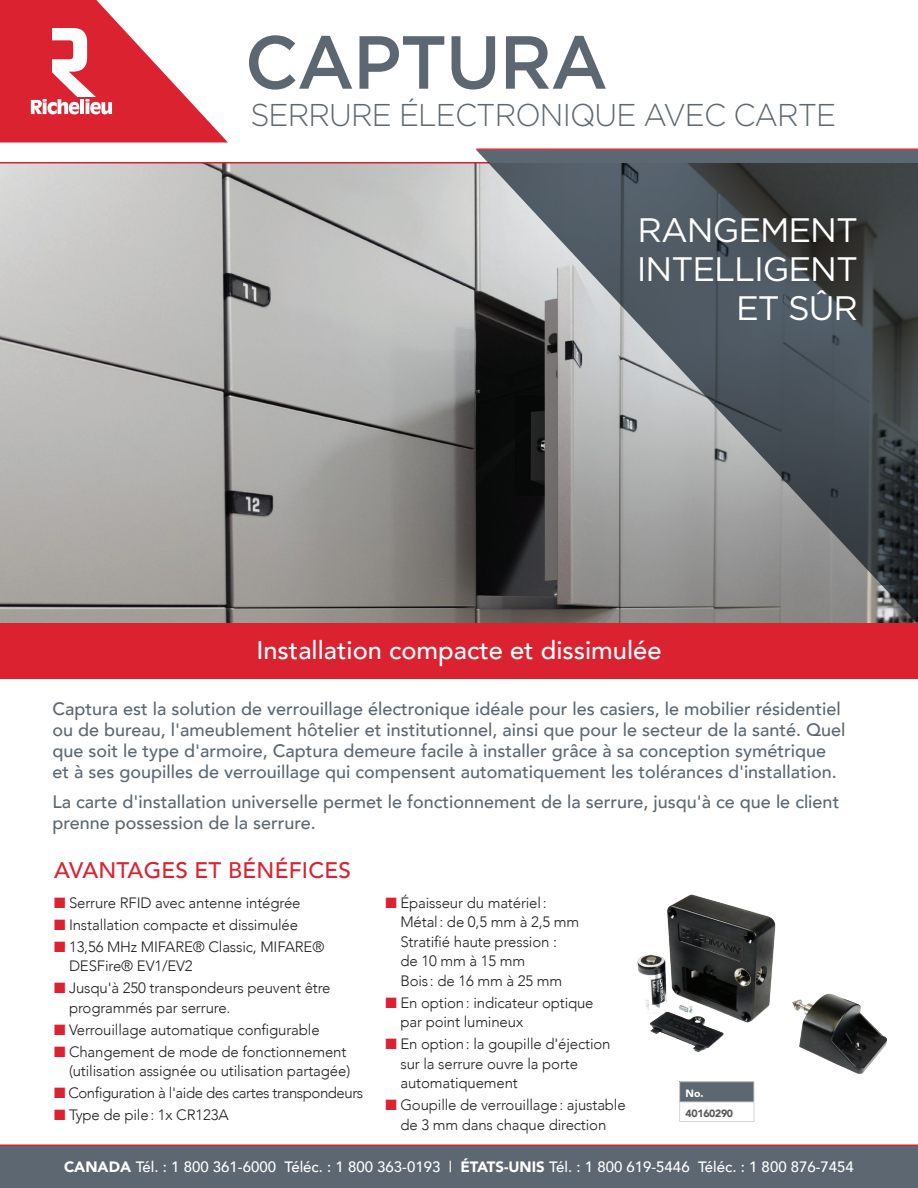
<style>
.page{position:relative;width:918px;height:1188px;background:#fff}
.page>*{position:absolute;margin:0;border:0;box-sizing:border-box;transform-origin:0 0}
.t1{font:500 75px "Gotham";letter-spacing:-.02em;color:#5c6771}
.Boite_-_Gros{font:33.9px/39px "Gotham";letter-spacing:-.03em;color:#fff;text-align:right}
.t2{font:300 31.5px "Gotham";letter-spacing:-.03em;color:#5c6771;scale:.95 1}
.Boite_-_Petit{font:500 25.5px "Avenir";color:#fff}
.Description{font:500 22.5px "Avenir";letter-spacing:.01em;color:#db2230}
.UNE-Paragraph_intro{font:500 18px/21px "Avenir";color:#5c6771}
.Texte_-_Enu{font:300 15px/19.5px "Avenir";letter-spacing:-.01em;color:#231f20}
.t3{font:500 15px "Avenir";color:#fff}
.Texte_-_Enu-2{font:300 15px "Avenir";letter-spacing:-.03em;color:#231f20}
.Table-Text_black{font:900 10.5px "Avenir";letter-spacing:-.03em;color:#57585a}
.Table-Header{font:900 10.5px "Avenir";color:#fff}
.s1{color:#db2230}
.s2{font-weight:900}
</style>
<div class="page">
<svg style="left:0;top:0;width:228px;height:142px"></svg>
<div style="left:0;top:1146px;width:918px;height:42px;background:#5c6771"></div>
<hr style="left:0;top:1144px;width:918px;height:2px;background:#db2230">
<img style="left:637px;top:894px;width:251px;height:180px">
<img style="left:0;top:164px;width:476px;height:459px">
<hr style="left:0;top:162px;width:489px;height:2px;background:#db2230">
<svg style="left:476px;top:150px;width:442px;height:473px;background:#65696c"></svg>
<hr style="left:476px;top:148px;width:442px;height:2px;background:#db2230">
<div style="left:0;top:623px;width:918px;height:56px;background:#db2230"></div>
<div style="left:680px;top:1082px;width:74px;height:20px;background:#5c6771"></div>
<svg style="left:754px;top:1082px;width:1px;height:39px"></svg>
<hr style="left:679px;top:1121px;width:75px;height:1px;background:#d3d4d7">
<hr style="left:679px;top:1081px;width:75px;height:1px;background:#d3d4d7">
<svg style="left:679px;top:1082px;width:1px;height:39px"></svg>
<hr style="left:679px;top:1102px;width:75px;height:1px;background:#d3d4d7">
<p class="t1" style="left:245px;top:17px;width:365px">CAPTURA</p>
<p class="t2" style="left:250px;top:96px;width:618px">SERRURE ÉLECTRONIQUE AVEC CARTE</p>
<p class="Boite_-_Gros" style="left:637px;top:210px;width:223px">RANGEMENT<br>INTELLIGENT<br>ET SÛR</p>
<p class="Boite_-_Petit" style="left:256px;top:628px;width:407px">Installation compacte et dissimulée</p>
<p class="UNE-Paragraph_intro" style="left:52px;top:697px;width:794px">Captura est la solution de verrouillage électronique idéale pour les casiers, le mobilier résidentiel ou de bureau, l'ameublement hôtelier et institutionnel, ainsi que pour le secteur de la santé. Quel que soit le type d'armoire, Captura demeure facile à installer grâce à sa conception symétrique et à ses goupilles de verrouillage qui compensent automatiquement les tolérances d'installation.</p>
<p class="UNE-Paragraph_intro" style="left:52px;top:790px;width:788px">La carte d'installation universelle permet le fonctionnement de la serrure, jusqu'à ce que le client prenne possession de la serrure.</p>
<p class="Description" style="left:54px;top:851px;width:298px">AVANTAGES ET BÉNÉFICES</p>
<p class="Texte_-_Enu" style="left:54px;top:893px;width:248px"><span class="s1">■</span> Serrure RFID avec antenne intégrée</p>
<p class="Texte_-_Enu" style="left:54px;top:915px;width:246px"><span class="s1">■</span> Installation compacte et dissimulée</p>
<p class="Texte_-_Enu" style="left:69px;top:937px;width:257px;text-indent:-15px"><span class="s1">■</span> 13,56 MHz MIFARE® Classic, MIFARE®<br>DESFire® EV1/EV2</p>
<p class="Texte_-_Enu" style="left:69px;top:978px;width:263px;text-indent:-15px"><span class="s1">■</span> Jusqu'à 250 transpondeurs peuvent être programmés par serrure.</p>
<p class="Texte_-_Enu" style="left:54px;top:1020px;width:267px"><span class="s1">■</span> Verrouillage automatique configurable</p>
<p class="Texte_-_Enu" style="left:54px;top:1042px;width:298px;text-align:right"><span class="s1">■</span> Changement de mode de fonctionnement (utilisation assignée ou utilisation partagée)</p>
<p class="Texte_-_Enu-2" style="left:54px;top:1084px;width:311px"><span class="s1">■</span> Configuration à l'aide des cartes transpondeurs</p>
<p class="Texte_-_Enu" style="left:54px;top:1105px;width:176px"><span class="s1">■</span> Type de pile: 1x CR123A</p>
<p class="Texte_-_Enu" style="left:400px;top:893px;width:180px;text-indent:-15px"><span class="s1">■</span> Épaisseur du matériel:<br>Métal: de 0,5 mm à 2,5 mm<br>Stratifié haute pression :<br>de 10 mm à 15 mm<br>Bois: de 16 mm à 25 mm</p>
<p class="Texte_-_Enu" style="left:400px;top:993px;width:195px;text-indent:-15px"><span class="s1">■</span> En option: indicateur optique par point lumineux</p>
<p class="Texte_-_Enu" style="left:400px;top:1034px;width:212px;text-indent:-15px"><span class="s1">■</span> En option: la goupille d'éjection sur la serrure ouvre la porte automatiquement</p>
<p class="Texte_-_Enu" style="left:385px;top:1095px;width:242px;text-align:center"><span class="s1">■</span> Goupille de verrouillage: ajustable de 3 mm dans chaque direction</p>
<p class="t3" style="left:64px;top:1153px;width:791px"><span class="s2">CANADA</span> Tél. : 1 800 361-6000 Téléc. : 1 800 363-0193 | <span class="s2">ÉTATS-UNIS</span> Tél. : 1 800 619-5446 Téléc. : 1 800 876-7454</p>
<p class="Table-Header" style="left:686px;top:1084px;width:20px">No.</p>
<p class="Table-Text_black" style="left:686px;top:1104px;width:49px">40160290</p>
</div>
